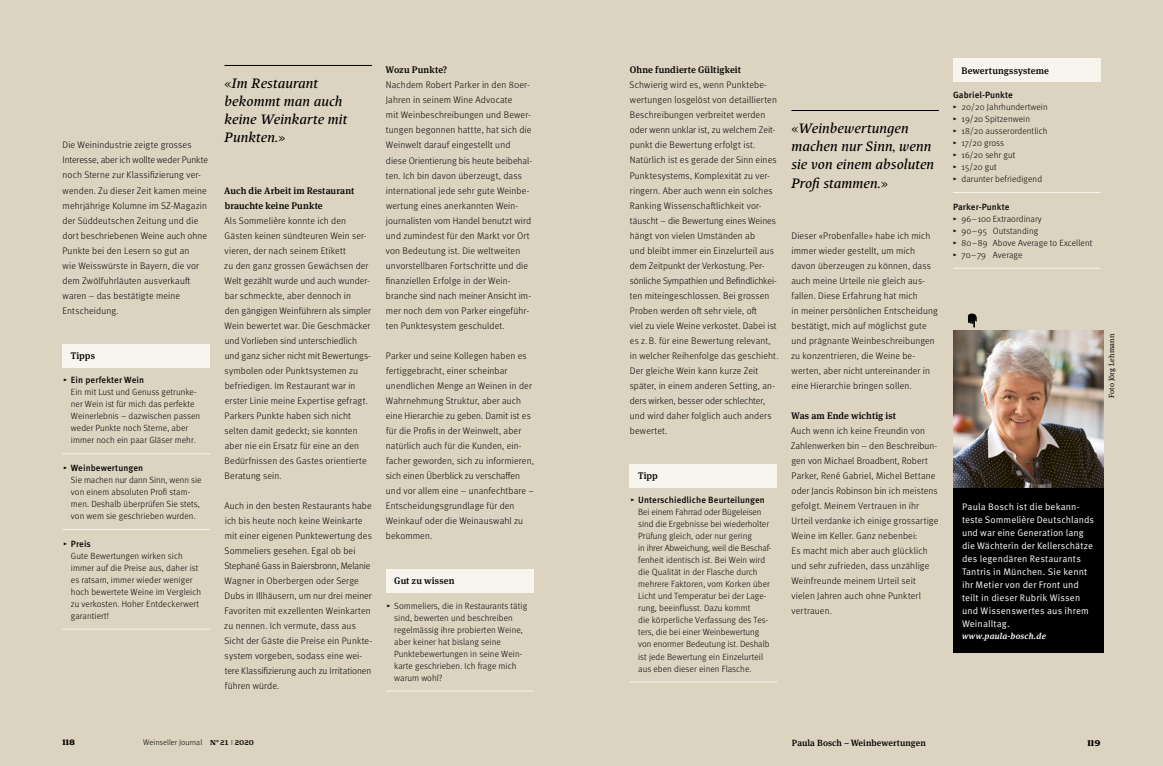
<style>
.page{position:relative;width:1163px;height:766px;background:#fff}
.page>*{position:absolute;margin:0;border:0;box-sizing:border-box;transform-origin:0 0}
.t1{font:italic 15px/18px "Pagewalker";color:#000}
.t2{font:300 9.5px/15px "Meta OT";letter-spacing:.01em;color:#000}
.t3{font:9.5px/13px "Meta OT Norm";letter-spacing:.01em;color:#fff}
.t4{font:500 9.5px/15px "Meta Serif OT";letter-spacing:.01em;color:#000}
.t5{font:900 9.5px "Pagewalker";color:#000}
.t6{font:300 9px/12px "Meta OT";letter-spacing:.01em;color:#000}
.t7{font:500 9px "Meta OT";letter-spacing:.005em;color:#000}
.t8{font:500 9px "Meta Serif OT";letter-spacing:.01em;color:#000}
.t9{font:900 9px "Pagewalker";color:#000}
.t10{font:italic 500 8.7px "Meta Serif OT";letter-spacing:.02em;color:#fff}
.t11{font:300 8px "Meta OT";letter-spacing:.01em;color:#000}
.t12{font:7.5px "Meta Serif OT";letter-spacing:.02em;color:#000}
.s1{font-weight:500}
.s2{font-family:"Pagewalker";font-weight:700;font-size:7.8px}
.s3{font-family:"Pagewalker";font-weight:400}
.s4{font-family:"Pagewalker";font-weight:700}
</style>
<div class="page">
<div style="left:0;top:0;width:1162px;height:765px;background:#dcd4c1"></div>
<hr style="left:791px;top:110px;width:147px;height:1px;background:#000">
<hr style="left:224px;top:65px;width:148px;height:1px;background:#000">
<div style="left:62px;top:343px;width:148px;height:24px;background:#f8f5ef"></div>
<hr style="left:62px;top:453px;width:148px;height:1px;background:#f8f5ef">
<hr style="left:62px;top:529px;width:148px;height:1px;background:#f8f5ef">
<hr style="left:62px;top:628px;width:148px;height:1px;background:#f8f5ef">
<div style="left:386px;top:568px;width:147px;height:24px;background:#f8f5ef"></div>
<hr style="left:386px;top:690px;width:147px;height:1px;background:#f8f5ef">
<div style="left:629px;top:463px;width:148px;height:24px;background:#f8f5ef"></div>
<hr style="left:629px;top:681px;width:148px;height:1px;background:#f8f5ef">
<div style="left:952px;top:58px;width:148px;height:24px;background:#f8f5ef"></div>
<hr style="left:952px;top:192px;width:148px;height:1px;background:#f8f5ef">
<hr style="left:952px;top:268px;width:148px;height:1px;background:#f8f5ef">
<div style="left:952px;top:487px;width:151px;height:165px;background:#000"></div>
<svg style="left:968px;top:313px;width:8px;height:14px"></svg>
<img style="left:953px;top:330px;width:150px;height:157px">
<p class="t2" style="left:62px;top:138px;width:147px">Die Weinindustrie zeigte grosses<br>Interesse, aber ich wollte weder Punkte noch Sterne zur Klassifizierung ver&shy;wenden. Zu dieser Zeit kamen meine mehrjährige Kolumne im SZ-Magazin der Süddeutschen Zeitung und die dort beschriebenen Weine auch ohne<br>Punkte bei den Lesern so gut an<br>wie Weisswürste in Bayern, die vor dem Zwölfuhrläuten ausverkauft waren – das bestätigte meine<br>Entscheidung.</p>
<p class="t4" style="left:71px;top:348px;width:26px">Tipps</p>
<p class="t6" style="left:71px;top:374px;width:131px;text-indent:-8px">▸ <span class="s1">Ein perfekter Wein<br></span>Ein mit Lust und Genuss getrunke&shy;ner Wein ist für mich das perfekte<br>Weinerlebnis – dazwischen passen weder Punkte noch Sterne, aber immer noch ein paar Gläser mehr.</p>
<p class="t6" style="left:71px;top:462px;width:132px;text-indent:-8px">▸ <span class="s1">Weinbewertungen<br></span>Sie machen nur dann Sinn, wenn sie von einem absoluten Profi stam&shy;men. Deshalb überprüfen Sie stets, von wem sie geschrieben wurden.</p>
<p class="t6" style="left:71px;top:537px;width:132px;text-indent:-8px">▸ <span class="s1">Preis<br></span>Gute Bewertungen wirken sich immer auf die Preise aus, daher ist es ratsam, immer wieder weniger hoch bewertete Weine im Vergleich zu verkosten. Hoher Entdeckerwert garantiert!</p>
<h1 class="t1" style="left:224px;top:75px;width:124px">«Im Restaurant bekommt man auch keine Weinkarte mit<br>Punkten.»</h1>
<p class="t4" style="left:224px;top:183px;width:132px">Auch die Arbeit im Restaurant brauchte keine Punkte</p>
<p class="t2" style="left:224px;top:213px;width:148px">Als Sommelière konnte ich den Gästen keinen sündteuren Wein ser&shy;vieren, der nach seinem Etikett<br>zu den ganz grossen Gewächsen der Welt gezählt wurde und auch wunder&shy;bar schmeckte, aber dennoch in<br>den gängigen Weinführern als simpler Wein bewertet war. Die Geschmäcker und Vorlieben sind unterschiedlich und ganz sicher nicht mit Bewertungs&shy;symbolen oder Punktsystemen zu befriedigen. Im Restaurant war in erster Linie meine Expertise gefragt.<br>Parkers Punkte haben sich nicht selten damit gedeckt; sie konnten aber nie ein Ersatz für eine an den Bedürfnissen des Gastes orientierte Beratung sein.</p>
<p class="t2" style="left:224px;top:498px;width:149px">Auch in den besten Restaurants habe ich bis heute noch keine Weinkarte mit einer eigenen Punktewertung des Sommeliers gesehen. Egal ob bei Stephané Gass in Baiersbronn, Melanie Wagner in Oberbergen oder Serge Dubs in Illhäusern, um nur drei meiner Favoriten mit exzellenten Weinkarten zu nennen. Ich vermute, dass aus Sicht der Gäste die Preise ein Punkte&shy;system vorgeben, sodass eine wei&shy;tere Klassifizierung auch zu Irritationen führen würde.</p>
<p class="t4" style="left:385px;top:63px;width:63px">Wozu Punkte?</p>
<p class="t2" style="left:386px;top:78px;width:148px">Nachdem Robert Parker in den 80er-- Jahren in seinem Wine Advocate<br>mit Weinbeschreibungen und Bewer&shy;tungen begonnen hattte, hat sich die Weinwelt darauf eingestellt und diese Orientierung bis heute beibehal&shy;ten. Ich bin davon überzeugt, dass international jede sehr gute Weinbe&shy;wertung eines anerkannten Wein&shy;journalisten vom Handel benutzt wird und zumindest für den Markt vor Ort von Bedeutung ist. Die weltweiten unvorstellbaren Fortschritte und die finanziellen Erfolge in der Wein&shy;branche sind nach meiner Ansicht im&shy;mer noch dem von Parker eingeführ&shy;ten Punktesystem geschuldet.</p>
<p class="t2" style="left:386px;top:348px;width:150px">Parker und seine Kollegen haben es fertiggebracht, einer scheinbar unendlichen Menge an Weinen in der Wahrnehmung Struktur, aber auch eine Hierarchie zu geben. Damit ist es für die Profis in der Weinwelt, aber natürlich auch für die Kunden, ein&shy;facher geworden, sich zu informieren, sich einen Überblick zu verschaffen und vor allem eine – unanfechtbare – Entscheidungsgrundlage für den Weinkauf oder die Weinauswahl zu bekommen.</p>
<p class="t4" style="left:394px;top:573px;width:62px">Gut zu wissen</p>
<p class="t6" style="left:394px;top:599px;width:134px;text-indent:-8px">▸ Sommeliers, die in Restaurants tätig sind, bewerten und beschreiben regelmässig ihre probierten Weine, aber keiner hat bislang seine<br>Punktebewertungen in seine Wein&shy;karte geschrieben. Ich frage mich warum wohl?</p>
<p class="t4" style="left:630px;top:63px;width:113px">Ohne fundierte Gültigkeit</p>
<p class="t2" style="left:629px;top:78px;width:150px">Schwierig wird es, wenn Punktebe&shy;wertungen losgelöst von detaillierten Beschreibungen verbreitet werden oder wenn unklar ist, zu welchem Zeit&shy;punkt die Bewertung erfolgt ist.<br>Natürlich ist es gerade der Sinn eines Punktesystems, Komplexität zu ver&shy;ringern. Aber auch wenn ein solches Ranking Wissenschaftlichkeit vor&shy;täuscht – die Bewertung eines Weines hängt von vielen Umständen ab<br>und bleibt immer ein Einzelurteil aus dem Zeitpunkt der Verkostung. Per&shy;sönliche Sympathien und Befindlichkei&shy;ten miteingeschlossen. Bei grossen Proben werden oft sehr viele, oft<br>viel zu viele Weine verkostet. Dabei ist es z. B. für eine Bewertung relevant, in welcher Reihenfolge das geschieht.<br>Der gleiche Wein kann kurze Zeit später, in einem anderen Setting, an&shy;ders wirken, besser oder schlechter, und wird daher folglich auch anders bewertet.</p>
<p class="t4" style="left:638px;top:468px;width:21px">Tipp</p>
<p class="t6" style="left:638px;top:494px;width:135px;text-indent:-8px">▸ <span class="s1">Unterschiedliche Beurteilungen </span>Bei einem Fahrrad oder Bügeleisen sind die Ergebnisse bei wiederholter Prüfung gleich, oder nur gering<br>in ihrer Abweichung, weil die Beschaf&shy;fenheit identisch ist. Bei Wein wird die Qualität in der Flasche durch mehrere Faktoren, vom Korken über Licht und Temperatur bei der Lage&shy;rung, beeinflusst. Dazu kommt<br>die körperliche Verfassung des Tes&shy;ters, die bei einer Weinbewertung von enormer Bedeutung ist. Deshalb ist jede Bewertung ein Einzelurteil aus eben dieser einen Flasche.</p>
<h1 class="t1" style="left:791px;top:120px;width:144px">«Weinbewertungen machen nur Sinn, wenn sie von einem absoluten<br>Profi stammen.»</h1>
<p class="t2" style="left:791px;top:228px;width:148px">Dieser «Probenfalle» habe ich mich immer wieder gestellt, um mich davon überzeugen zu können, dass auch meine Urteile nie gleich aus&shy;fallen. Diese Erfahrung hat mich<br>in meiner persönlichen Entscheidung bestätigt, mich auf möglichst gute und prägnante Weinbeschreibungen zu konzentrieren, die Weine be&shy;werten, aber nicht untereinander in eine Hierarchie bringen sollen.</p>
<p class="t4" style="left:791px;top:408px;width:106px">Was am Ende wichtig ist</p>
<p class="t2" style="left:790px;top:423px;width:149px">Auch wenn ich keine Freundin von<br>Zahlenwerken bin – den Beschreibun&shy;gen von Michael Broadbent, Robert<br>Parker, René Gabriel, Michel Bettane oder Jancis Robinson bin ich meistens gefolgt. Meinem Vertrauen in ihr<br>Urteil verdanke ich einige grossartige<br>Weine im Keller. Ganz nebenbei:<br>Es macht mich aber auch glücklich und sehr zufrieden, dass unzählige<br>Weinfreunde meinem Urteil seit vielen Jahren auch ohne Punkterl vertrauen.</p>
<p class="t4" style="left:961px;top:63px;width:89px">Bewertungssysteme</p>
<p class="t7" style="left:952px;top:89px;width:61px">Gabriel-Punkte</p>
<p class="t6" style="left:952px;top:101px;width:96px">▸ 20/20 Jahrhundertwein ▸ 19/20 Spitzenwein<br>▸ 18/20 ausserordentlich ▸ 17/20 gross<br>▸ 16/20 sehr gut<br>▸ 15/20 gut<br>▸ darunter befriedigend</p>
<p class="t7" style="left:952px;top:201px;width:58px">Parker-Punkte</p>
<p class="t6" style="left:952px;top:213px;width:141px">▸ 96–100 Extraordinary<br>▸ 90–95 Outstanding<br>▸ 80–89 Above Average to Excellent ▸ 70–79 Average</p>
<p class="t12" style="left:1106px;top:398px;width:66px;rotate:-90deg">Foto Jörg Lehmann</p>
<p class="t3" style="left:961px;top:500px;width:134px">Paula Bosch ist die bekann&shy;teste Sommelière Deutschlands und war eine Generation lang die Wächterin der Kellerschätze des legendären Restaurants<br>Tantris in München. Sie kennt ihr Metier von der Front und teilt in dieser Rubrik Wissen und Wissenswertes aus ihrem<br>Weinalltag.</p>
<p class="t10" style="left:961px;top:630px;width:85px">www.paula-bosch.de</p>
<p class="t9" style="left:62px;top:736px;width:14px">118</p>
<p class="t11" style="left:143px;top:737px;width:112px">Weinseller Journal <span class="s2">N° 21</span> <span class="s3">|</span> <span class="s4">2020</span></p>
<p class="t8" style="left:791px;top:736px;width:135px">Paula Bosch – Weinbewertungen</p>
<p class="t5" style="left:1087px;top:736px;width:15px">119</p>
</div>
